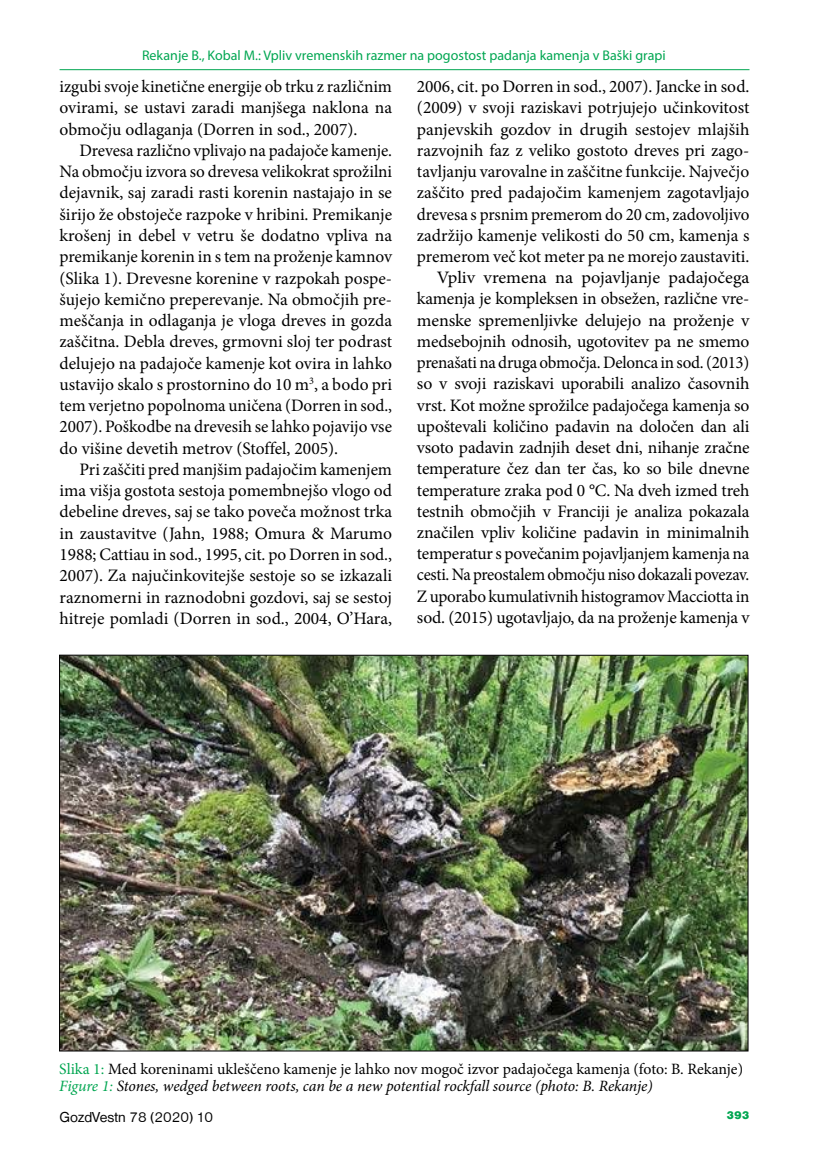
<style>
.page{position:relative;width:819px;height:1166px;background:#fff}
.page>*{position:absolute;margin:0;border:0;box-sizing:border-box;transform-origin:0 0}
.t1{font:17.5px/21.2px "Minion Pro";letter-spacing:-.01em;color:#000;text-align:justify}
.t2{font:15.75px/17.5px "Minion Pro";color:#000}
.t3{font:14.88px "Nimbus San DEE";color:#000}
.t4{font:14px "Myriad Pro";color:#00a651}
.t5{font:11.38px "Nimbus San DEE Blac";color:#00a651}
.s1{color:#00a651}
.s2{font-style:italic;color:#00a651}
.s3{font-style:italic}
</style>
<div class="page">
<hr style="left:60px;top:69px;width:689px;height:1px;background:#00a651">
<img style="left:59px;top:655px;width:689px;height:396px">
<p class="t4" style="left:142px;top:47px;width:525px">Rekanje B., Kobal M.: Vpliv vremenskih razmer na pogostost padanja kamenja v Baški grapi</p>
<p class="t1" style="left:60px;top:76px;width:334px">izgubi svoje kinetične energije ob trku z različnim ovirami, se ustavi zaradi manjšega naklona na območju odlaganja (Dorren in sod., 2007).</p>
<p class="t1" style="left:60px;top:140px;width:334px;text-indent:20px">Drevesa različno vplivajo na padajoče kamenje.<br>Na območju izvora so drevesa velikokrat sprožilni dejavnik, saj zaradi rasti korenin nastajajo in se širijo že obstoječe razpoke v hribini. Premikanje krošenj in debel v vetru še dodatno vpliva na premikanje korenin in s tem na proženje kamnov (Slika 1). Drevesne korenine v razpokah pospe&shy;šujejo kemično preperevanje. Na območjih pre&shy;meščanja in odlaganja je vloga dreves in gozda zaščitna. Debla dreves, grmovni sloj ter podrast delujejo na padajoče kamenje kot ovira in lahko ustavijo skalo s prostornino do 10 m<sup>3</sup>, a bodo pri tem verjetno popolnoma uničena (Dorren in sod., 2007). Poškodbe na drevesih se lahko pojavijo vse do višine devetih metrov (Stoffel, 2005).</p>
<p class="t1" style="left:60px;top:459px;width:334px;text-indent:20px">Pri zaščiti pred manjšim padajočim kamenjem ima višja gostota sestoja pomembnejšo vlogo od debeline dreves, saj se tako poveča možnost trka in zaustavitve (Jahn, 1988; Omura &amp; Marumo 1988; Cattiau in sod., 1995, cit. po Dorren in sod., 2007). Za najučinkovitejše sestoje so se izkazali raznomerni in raznodobni gozdovi, saj se sestoj hitreje pomladi (Dorren in sod., 2004, O’Hara,</p>
<p class="t1" style="left:417px;top:76px;width:334px;text-align:right">2006, cit. po Dorren in sod., 2007). Jancke in sod. (2009) v svoji raziskavi potrjujejo učinkovitost panjevskih gozdov in drugih sestojev mlajših razvojnih faz z veliko gostoto dreves pri zago&shy;tavljanju varovalne in zaščitne funkcije. Največjo zaščito pred padajočim kamenjem zagotavljajo drevesa s prsnim premerom do 20 cm, zadovoljivo zadržijo kamenje velikosti do 50 cm, kamenja s premerom več kot meter pa ne morejo zaustaviti.<br>Vpliv vremena na pojavljanje padajočega kamenja je kompleksen in obsežen, različne vre&shy;menske spremenljivke delujejo na proženje v medsebojnih odnosih, ugotovitev pa ne smemo prenašati na druga območja. Delonca in sod. (2013) so v svoji raziskavi uporabili analizo časovnih vrst. Kot možne sprožilce padajočega kamenja so upoštevali količino padavin na določen dan ali vsoto padavin zadnjih deset dni, nihanje zračne temperature čez dan ter čas, ko so bile dnevne temperature zraka pod 0 °C. Na dveh izmed treh testnih območjih v Franciji je analiza pokazala značilen vpliv količine padavin in minimalnih temperatur s povečanim pojavljanjem kamenja na cesti. Na preostalem območju niso dokazali povezav.<br>Z uporabo kumulativnih histogramov Macciotta in sod. (2015) ugotavljajo, da na proženje kamenja v</p>
<p class="t2" style="left:59px;top:1060px;width:685px"><span class="s1">Slika 1:</span> Med koreninami ukleščeno kamenje je lahko nov mogoč izvor padajočega kamenja (foto: B. Rekanje)<br><span class="s2">Figure 1:</span> <span class="s3">Stones, wedged between roots, can be a new potential rockfall source (photo: B. Rekanje)</span></p>
<p class="t3" style="left:60px;top:1109px;width:155px">GozdVestn 78 (2020) 10</p>
<p class="t5" style="left:726px;top:1109px;width:25px">393</p>
</div>
